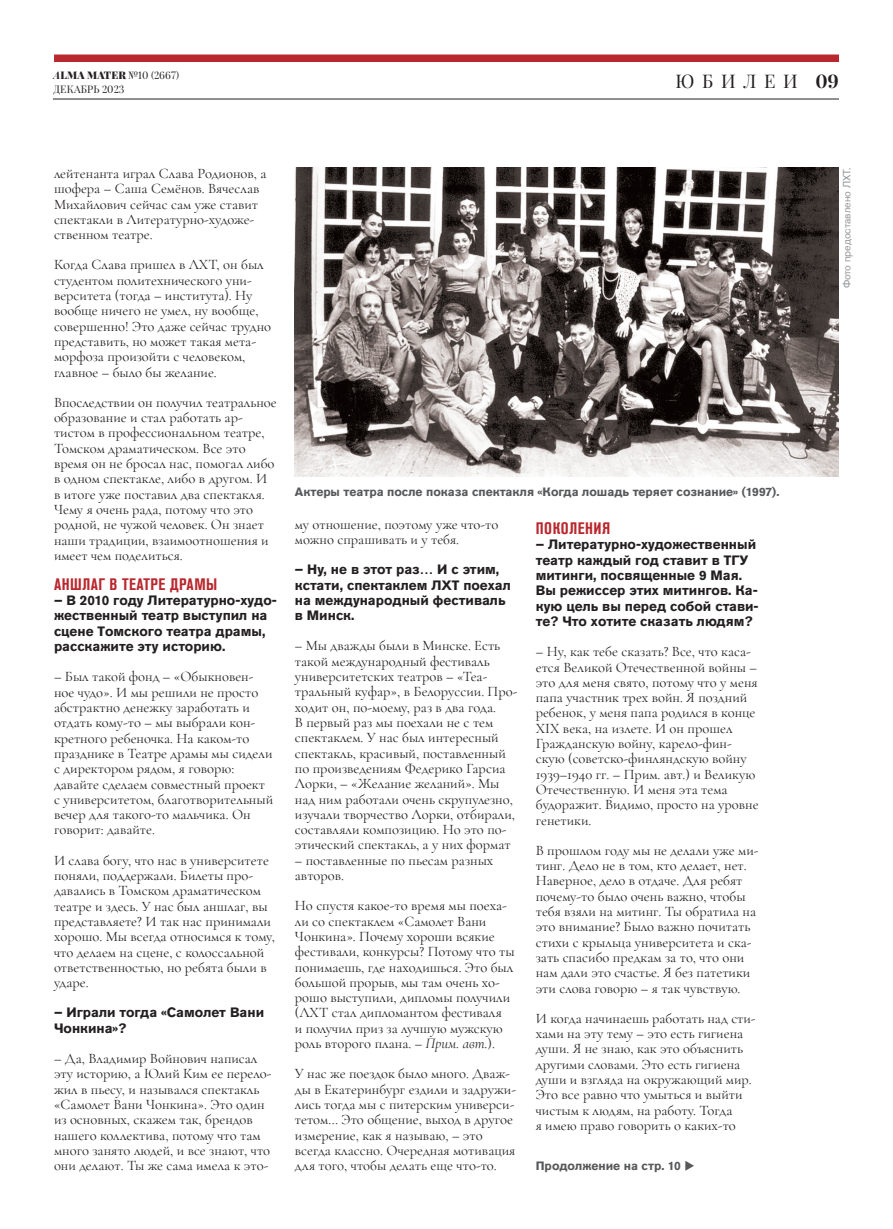
<style>
.page{position:relative;width:893px;height:1229px;background:#fff}
.page>*{position:absolute;margin:0;border:0;box-sizing:border-box;transform-origin:0 0}
.t1{font:18.75px "Playfair Display";letter-spacing:.41em;color:#231f20}
.t2{font:700 18.75px "Playfair Display";color:#231f20}
.Amla_inner_head{font:700 condensed 16.5px "Akzidenz Grotesk Pro";letter-spacing:.03em;color:#b9282e}
.Alma_body{font:14.55px/15.3px "Cormorant Garamond";color:#231f20}
.Alma_body-2{font:700 13.5px/15.3px "Akzidenz Grotesk Pro";color:#231f20}
.Alma_Caption{font:700 12px "Akzidenz Grotesk Pro";color:#57585a}
.t3{font:10.5px "Playfair Display";color:#231f20}
.Alma_Photo_Author{font:10.5px "Akzidenz Grotesk Pro";color:#939598}
.s1{font-weight:700;font-style:italic}
.s2{font-weight:900}
.s3{font-style:italic}
</style>
<div class="page">
<div style="left:54px;top:55px;width:785px;height:7px;background:#b9282e"></div>
<hr style="left:53px;top:99px;width:786px;height:1px;background:#231f20">
<img style="left:295px;top:167px;width:544px;height:309px">
<p class="t3" style="left:54px;top:69px;width:127px"><span class="s1">A</span><span class="s2">LMA MATER</span> №10 (2667)</p>
<p class="t3" style="left:54px;top:83px;width:72px">ДЕКАБРЬ 2023</p>
<p class="t1" style="left:676px;top:70px;width:124px">ЮБИЛЕИ</p>
<p class="t2" style="left:815px;top:70px;width:25px">09</p>
<p class="Alma_body" style="left:54px;top:166px;width:214px">лейтенанта играл Слава Родионов, а шофера – Саша Семёнов. Вячеслав<br>Михайлович сейчас сам уже ставит спектакли в Литературно-художе&shy;ственном театре.</p>
<p class="Alma_body" style="left:54px;top:257px;width:219px">Когда Слава пришел в ЛХТ, он был студентом политехнического уни&shy;верситета (тогда – института). Ну вообще ничего не умел, ну вообще, совершенно! Это даже сейчас трудно представить, но может такая мета&shy;морфоза произойти с человеком, главное – было бы желание.</p>
<p class="Alma_body" style="left:54px;top:394px;width:224px">Впоследствии он получил театральное образование и стал работать ар&shy;тистом в профессиональном театре, Томском драматическом. Все это время он не бросал нас, помогал либо в одном спектакле, либо в другом. И в итоге уже поставил два спектакля.<br>Чему я очень рада, потому что это родной, не чужой человек. Он знает наши традиции, взаимоотношения и имеет чем поделиться.</p>
<p class="Amla_inner_head" style="left:54px;top:573px;width:165px">АНШЛАГ В ТЕАТРЕ ДРАМЫ</p>
<p class="Alma_body-2" style="left:54px;top:593px;width:224px">– В 2010 году Литературно-худо&shy;жественный театр выступил на сцене Томского театра драмы, расскажите эту историю.</p>
<p class="Alma_body" style="left:54px;top:669px;width:221px">– Был такой фонд – «Обыкновен&shy;ное чудо». И мы решили не просто абстрактно денежку заработать и отдать кому-то – мы выбрали кон&shy;кретного ребеночка. На каком-то празднике в Театре драмы мы сидели с директором рядом, я говорю: давайте сделаем совместный проект с университетом, благотворительный вечер для такого-то мальчика. Он говорит: давайте.</p>
<p class="Alma_body" style="left:54px;top:852px;width:223px">И слава богу, что нас в университете поняли, поддержали. Билеты про&shy;давались в Томском драматическом театре и здесь. У нас был аншлаг, вы представляете? И так нас принимали хорошо. Мы всегда относимся к тому, что делаем на сцене, с колоссальной ответственностью, но ребята были в ударе.</p>
<p class="Alma_body-2" style="left:54px;top:1005px;width:212px">– Играли тогда «Самолет Вани<br>Чонкина»?</p>
<p class="Alma_body" style="left:54px;top:1051px;width:219px">– Да, Владимир Войнович написал эту историю, а Юлий Ким ее перело&shy;жил в пьесу, и назывался спектакль «Самолет Вани Чонкина». Это один из основных, скажем так, брендов нашего коллектива, потому что там много занято людей, и все знают, что они делают. Ты же сама имела к это-</p>
<p class="Alma_Caption" style="left:295px;top:484px;width:486px">Актеры театра после показа спектакля «Когда лошадь теряет сознание» (1997).</p>
<p class="Alma_body" style="left:295px;top:516px;width:205px">му отношение, поэтому уже что-то можно спрашивать и у тебя.</p>
<p class="Alma_body-2" style="left:295px;top:562px;width:217px">– Ну, не в этот раз… И с этим, кстати, спектаклем ЛХТ поехал на международный фестиваль в Минск.</p>
<p class="Alma_body" style="left:295px;top:638px;width:224px">– Мы дважды были в Минске. Есть такой международный фестиваль университетских театров – «Теа&shy;тральный куфар», в Белоруссии. Про&shy;ходит он, по-моему, раз в два года.<br>В первый раз мы поехали не с тем спектаклем. У нас был интересный спектакль, красивый, поставленный по произведениям Федерико Гарсиа Лорки, – «Желание желаний». Мы над ним работали очень скрупулезно, изучали творчество Лорки, отбирали, составляли композицию. Но это по&shy;этический спектакль, а у них формат</p>
<p class="Alma_body" style="left:295px;top:852px;width:200px">– поставленные по пьесам разных авторов.</p>
<p class="Alma_body" style="left:295px;top:898px;width:221px">Но спустя какое-то время мы поеха&shy;ли со спектаклем «Самолет Вани Чонкина». Почему хороши всякие фестивали, конкурсы? Потому что ты понимаешь, где находишься. Это был большой прорыв, мы там очень хо&shy;рошо выступили, дипломы получили (ЛХТ стал дипломантом фестиваля<br>и получил приз за лучшую мужскую роль второго плана. – <span class="s3">Прим. авт.</span>).</p>
<p class="Alma_body" style="left:295px;top:1066px;width:223px">У нас же поездок было много. Дваж&shy;ды в Екатеринбург ездили и задружи&shy;лись тогда мы с питерским универси&shy;тетом… Это общение, выход в другое измерение, как я называю, – это всегда классно. Очередная мотивация для того, чтобы делать еще что-то.</p>
<p class="Amla_inner_head" style="left:536px;top:518px;width:76px">ПОКОЛЕНИЯ</p>
<p class="Alma_body-2" style="left:536px;top:537px;width:224px">– Литературно-художественный театр каждый год ставит в ТГУ митинги, посвященные 9 Мая.<br>Вы режиссер этих митингов. Ка&shy;кую цель вы перед собой стави&shy;те? Что хотите сказать людям?</p>
<p class="Alma_body" style="left:536px;top:644px;width:224px">– Ну, как тебе сказать? Все, что каса&shy;ется Великой Отечественной войны – это для меня свято, потому что у меня папа участник трех войн. Я поздний ребенок, у меня папа родился в конце<br>XIX века, на излете. И он прошел<br>Гражданскую войну, карело-фин&shy;скую (советско-финляндскую войну<br>1939–1940 гг. – Прим. авт.) и Великую<br>Отечественную. И меня эта тема будоражит. Видимо, просто на уровне генетики.</p>
<p class="Alma_body" style="left:536px;top:842px;width:224px">В прошлом году мы не делали уже ми&shy;тинг. Дело не в том, кто делает, нет.<br>Наверное, дело в отдаче. Для ребят почему-то было очень важно, чтобы тебя взяли на митинг. Ты обратила на это внимание? Было важно почитать стихи с крыльца университета и ска&shy;зать спасибо предкам за то, что они нам дали это счастье. Я без патетики эти слова говорю – я так чувствую.</p>
<p class="Alma_body" style="left:536px;top:1010px;width:221px">И когда начинаешь работать над сти&shy;хами на эту тему – это есть гигиена души. Я не знаю, как это объяснить другими словами. Это есть гигиена души и взгляда на окружающий мир.<br>Это все равно что умыться и выйти чистым к людям, на работу. Тогда<br>я имею право говорить о каких-то</p>
<p class="Alma_Caption" style="left:536px;top:1158px;width:161px">Продолжение на стр. 10 ◆</p>
<p class="Alma_Photo_Author" style="left:840px;top:288px;width:123px;rotate:-90deg">Фото предоставлено ЛХТ.</p>
</div>
